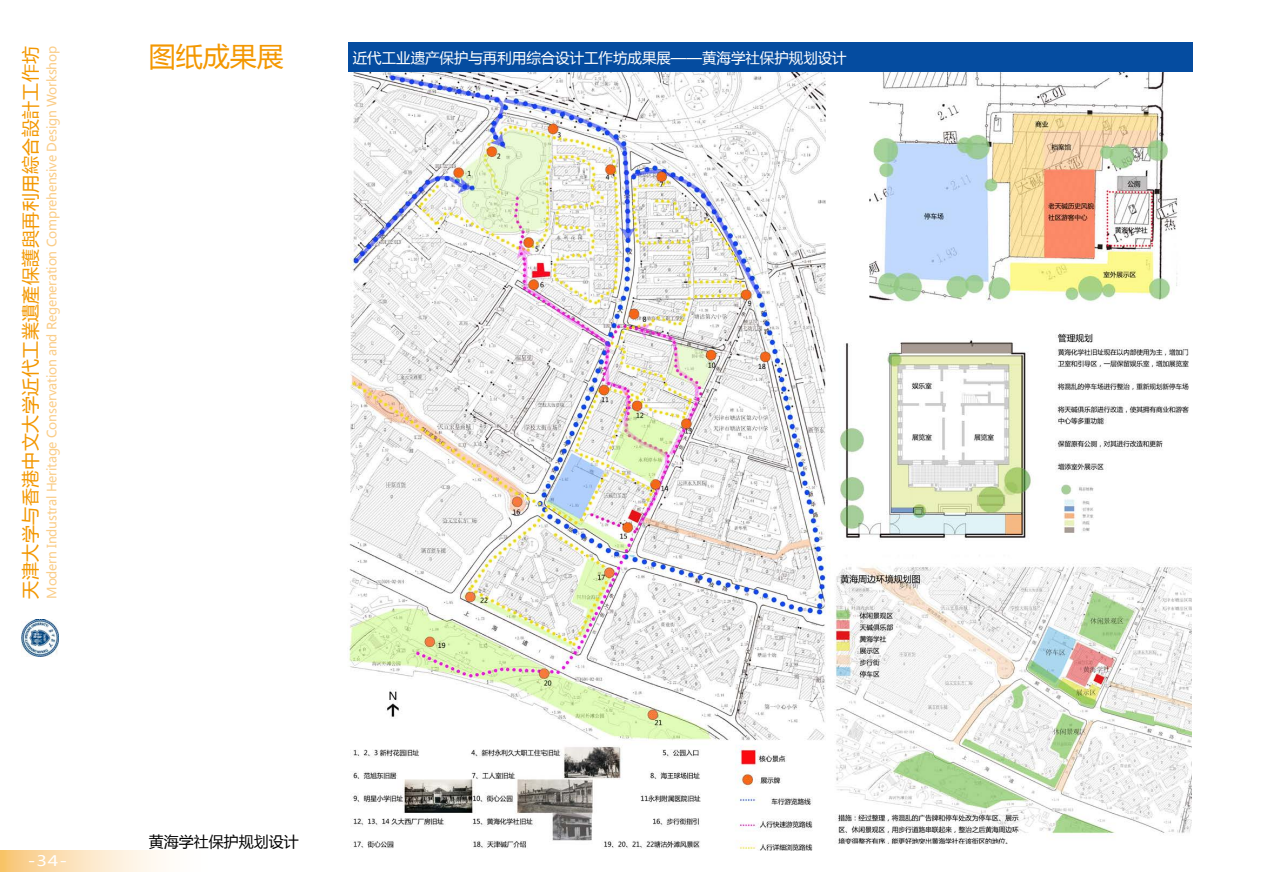
<style>
.page{position:relative;width:1263px;height:893px;background:#fff}
.page>*{position:absolute;margin:0;border:0;box-sizing:border-box;transform-origin:0 0}
.t1{font:27px "Microsoft Ya Hei";color:#f39700}
.t2{font:18px "Microsoft Ya Hei";letter-spacing:.025em;color:#f39700}
.t3{font:15px "Microsoft Ya Hei";color:#000}
.t4{font:14.4px "Microsoft Ya Hei";color:#fff}
.t5{font:14.4px "Microsoft Ya Hei";color:#fff;scale:1.25 1}
.t6{font:12.75px "Microsoft Ya Hei";letter-spacing:-.015em;color:#facd89}
</style>
<div class="page">
<svg style="left:0;top:850px;width:164px;height:21px;background:#fce3bd"></svg>
<img style="left:21px;top:620px;width:37px;height:36px">
<img style="left:349px;top:72px;width:843px;height:778px">
<div style="left:348px;top:43px;width:844px;height:29px;background:#054ca0"></div>
<h2 class="t2" style="left:18px;top:599px;width:555px;rotate:-90deg">天津大学与香港中文大学近代工業遺產保護與再利用綜合設計工作坊</h2>
<p class="t6" style="left:43px;top:599px;width:554px;rotate:-90deg">Modern Industral Heritage Conservation and Regeneration Comprehensive Design Workshop</p>
<h1 class="t1" style="left:149px;top:38px;width:136px">图纸成果展</h1>
<p class="t4" style="left:353px;top:48px;width:495px">近代工业遗产保护与再利用综合设计工作坊成果展——黄海学社保护规划设计</p>
<p class="t5" style="left:28px;top:851px;width:33px">-34-</p>
<p class="t3" style="left:149px;top:831px;width:151px">黄海学社保护规划设计</p>
</div>
